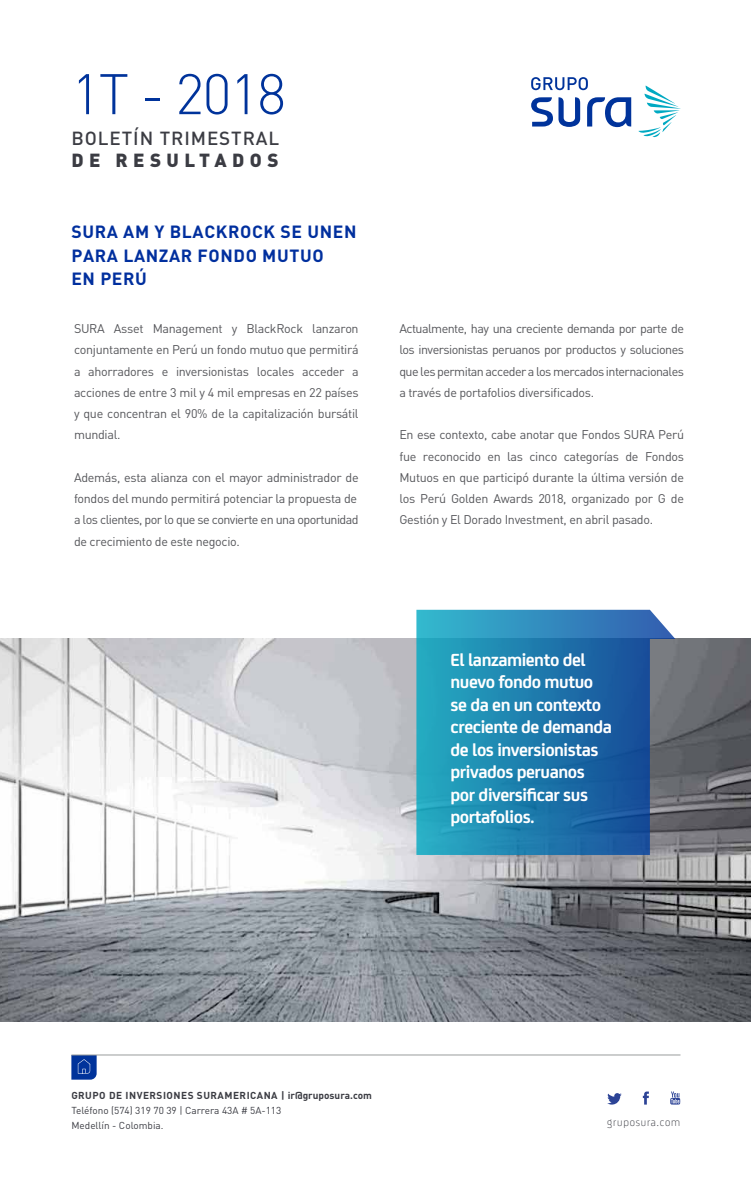
<style>
.page{position:relative;width:751px;height:1185px;background:#fff}
.page>*{position:absolute;margin:0;border:0;box-sizing:border-box;transform-origin:0 0}
.t1{font:300 56.25px "DIN Pro";letter-spacing:-.03em;color:#00339b}
.t2{font:700 18.75px/22.5px "FS Joey";letter-spacing:-.025em;color:#fff}
.t3{font:500 18.75px "DIN Pro";letter-spacing:.05em;color:#3b3c43}
.t4{font:900 18.75px "DIN Pro";letter-spacing:.29em;color:#3b3c43}
.t5{font:700 17.5px/23.5px "DIN Pro";letter-spacing:.035em;color:#002f9e}
.t6{font:12.5px/21.2px "DIN Pro";letter-spacing:-.025em;color:#55565a;text-align:justify}
.t7{font:300 11.25px "FS Joey";letter-spacing:.07em;color:#3b3c43}
.t8{font:10px/15px "DIN Pro";color:#3b3c43}
.t9{font:700 10px "DIN Pro";letter-spacing:.05em;color:#3b3c43}
</style>
<div class="page">
<img style="left:0;top:639px;width:750px;height:382px">
<svg style="left:416px;top:610px;width:259px;height:245px;background:#287daa"></svg>
<svg style="left:638px;top:86px;width:42px;height:52px"></svg>
<svg style="left:531px;top:77px;width:99px;height:50px"></svg>
<svg style="left:642px;top:1091px;width:6px;height:13px"></svg>
<svg style="left:607px;top:1093px;width:14px;height:11px"></svg>
<svg style="left:670px;top:1091px;width:9px;height:13px"></svg>
<svg style="left:71px;top:1056px;width:26px;height:24px"></svg>
<hr style="left:71px;top:1055px;width:609px;height:1px;background:#999d9d">
<h1 class="t1" style="left:71px;top:56px;width:216px">1T - 2018</h1>
<h2 class="t3" style="left:71px;top:125px;width:209px">BOLETÍN TRIMESTRAL</h2>
<h2 class="t4" style="left:71px;top:148px;width:208px">DE RESULTADOS</h2>
<h3 class="t5" style="left:71px;top:220px;width:286px">SURA AM Y BLACKROCK SE UNEN<br>PARA LANZAR FONDO MUTUO<br>EN PERÚ</h3>
<p class="t6" style="left:74px;top:317px;width:286px">SURA Asset Management y BlackRock lanzaron conjuntamente en Perú un fondo mutuo que permitirá a ahorradores e inversionistas locales acceder a acciones de entre 3 mil y 4 mil empresas en 22 países y que concentran el 90% de la capitalización bursátil mundial.</p>
<p class="t6" style="left:74px;top:466px;width:286px;text-align:left">Además, esta alianza con el mayor administrador de fondos del mundo permitirá potenciar la propuesta de a los clientes, por lo que se convierte en una oportunidad de crecimiento de este negocio.</p>
<p class="t6" style="left:399px;top:317px;width:286px">Actualmente, hay una creciente demanda por parte de los inversionistas peruanos por productos y soluciones que les permitan acceder a los mercados internacionales a través de portafolios diversificados.</p>
<p class="t6" style="left:399px;top:424px;width:286px">En ese contexto, cabe anotar que Fondos SURA Perú fue reconocido en las cinco categorías de Fondos Mutuos en que participó durante la última versión de los Perú Golden Awards 2018, organizado por G de Gestión y El Dorado Investment, en abril pasado.</p>
<h2 class="t2" style="left:450px;top:647px;width:163px">El lanzamiento del nuevo fondo mutuo se da en un contexto creciente de demanda de los inversionistas privados peruanos por diversificar sus portafolios.</h2>
<p class="t9" style="left:71px;top:1089px;width:302px">GRUPO DE INVERSIONES SURAMERICANA | ir@gruposura.com</p>
<p class="t8" style="left:71px;top:1103px;width:211px">Teléfono (574) 319 70 39 | Carrera 43A # 5A-113<br>Medellín - Colombia.</p>
<p class="t7" style="left:606px;top:1114px;width:74px">gruposura.com</p>
</div>
